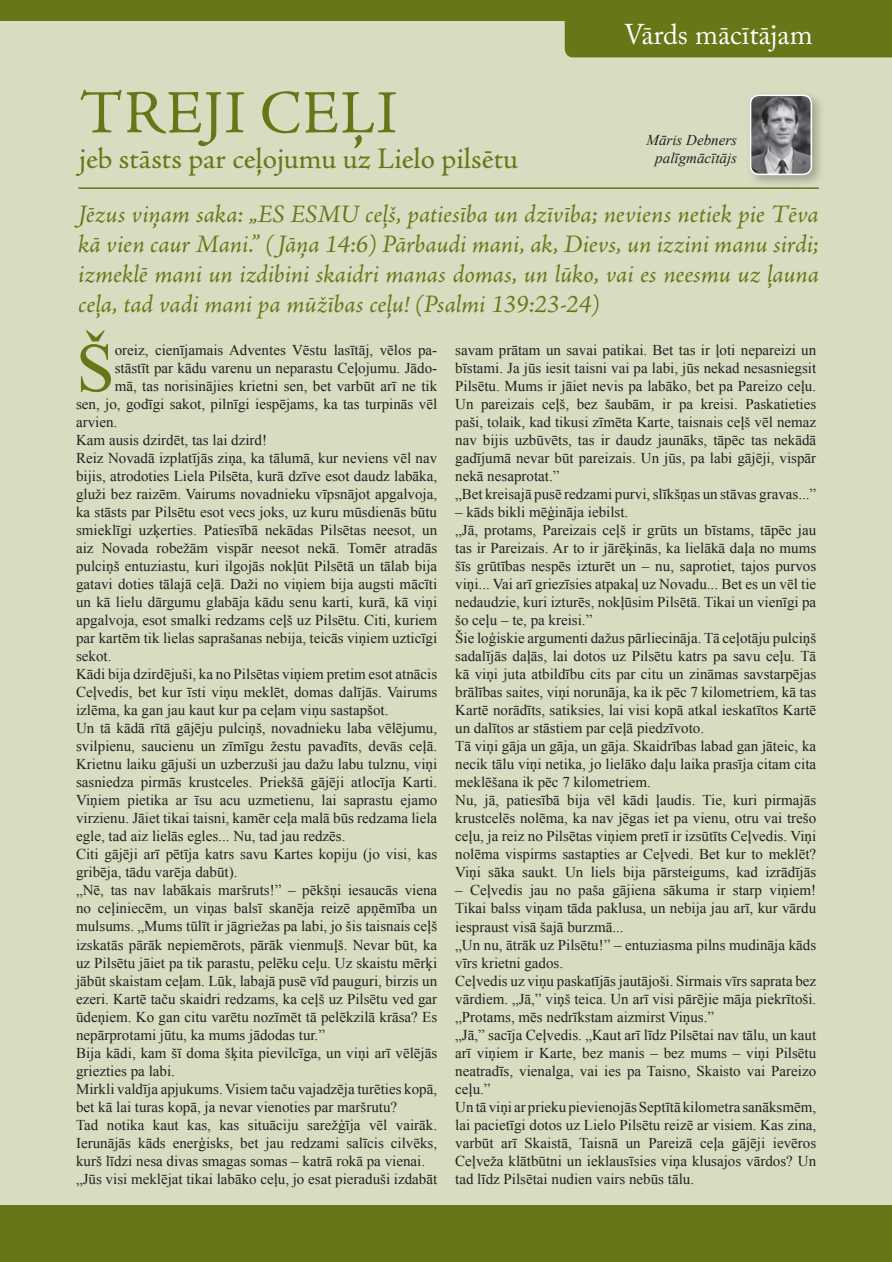
<style>
.page{position:relative;width:892px;height:1262px;background:#fff}
.page>*{position:absolute;margin:0;border:0;box-sizing:border-box;transform-origin:0 0}
.t1{font:69.3px "Times New Roman";color:#677717}
.t2{font:61.5px "Adobe Jenson Pro";letter-spacing:.015em;color:#677717}
.t3{font:30px "Adobe Jenson Pro";letter-spacing:-.005em;color:#677717}
.t4{font:28.35px "Adobe Caslon Pro";color:#fff}
.t5{font:italic 25.5px/30px "Adobe Jenson Pro";letter-spacing:-.005em;color:#677717;text-align:justify}
.t6{font:15px/18px "Times New Roman";color:#231f20}
.t7{font:italic 15px/18px "Times New Roman";color:#231f20;text-align:center}
</style>
<div class="page">
<div style="left:0;top:1203px;width:891px;height:58px;background:#677717"></div>
<div style="left:0;top:0;width:891px;height:1203px;background:#d8dcc0"></div>
<div style="left:0;top:0;width:891px;height:21px;background:#677717"></div>
<div style="left:744px;top:90px;width:80px;height:99px;background:#231f20;opacity:.3"></div>
<img style="left:750px;top:95px;width:61px;height:79px;border-radius:9px">
<div style="left:749px;top:95px;width:62px;height:80px;border:2px solid #fff;border-radius:9px"></div>
<hr style="left:78px;top:187px;width:740px;height:2px;background:#677717">
<div style="left:564px;top:21px;width:327px;height:36px;background:#677717"></div>
<h3 class="t4" style="left:623px;top:17px;width:190px">Vārds mācītājam</h3>
<h2 class="t2" style="left:80px;top:78px;width:319px">Treji ceļi</h2>
<h3 class="t3" style="left:79px;top:142px;width:440px">jeb stāsts par ceļojumu uz Lielo pilsētu</h3>
<p class="t5" style="left:78px;top:200px;width:741px">Jēzus viņam saka: „ES ESMU ceļš, patiesība un dzīvība; neviens netiek pie Tēva kā vien caur Mani.” ( Jāņa 14:6) Pārbaudi mani, ak, Dievs, un izzini manu sirdi; izmeklē mani un izdibini skaidri manas domas, un lūko, vai es neesmu uz ļauna ceļa, tad vadi mani pa mūžības ceļu! (Psalmi 139:23-24)</p>
<p class="t7" style="left:646px;top:130px;width:92px">Māris Debners palīgmācītājs</p>
<h1 class="t1" style="left:76px;top:321px;width:40px">Š</h1>
<p class="t6" style="left:115px;top:341px;width:322px">oreiz, cienījamais Adventes Vēstu lasītāj, vēlos pa-</p>
<p class="t6" style="left:115px;top:359px;width:322px">stāstīt par kādu varenu un neparastu Ceļojumu. Jā-do-</p>
<p class="t6" style="left:115px;top:377px;width:324px">mā, tas norisinājies krietni sen, bet varbūt arī ne tik</p>
<p class="t6" style="left:76px;top:395px;width:362px">sen, jo, godīgi sakot, pilnīgi iespējams, ka tas turpinās vēl</p>
<p class="t6" style="left:76px;top:413px;width:43px">arvien.</p>
<p class="t6" style="left:76px;top:431px;width:192px">Kam ausis dzirdēt, tas lai dzird!</p>
<p class="t6" style="left:76px;top:449px;width:362px">Reiz Novadā izplatījās ziņa, ka tālumā, kur neviens vēl nav</p>
<p class="t6" style="left:76px;top:467px;width:362px">bijis, atrodoties Liela Pilsēta, kurā dzīve esot daudz labāka,</p>
<p class="t6" style="left:76px;top:485px;width:362px">gluži bez raizēm. Vairums novadnieku vīpsnājot apgalvoja,</p>
<p class="t6" style="left:76px;top:503px;width:362px">ka stāsts par Pilsētu esot vecs joks, uz kuru mūsdienās būtu</p>
<p class="t6" style="left:76px;top:521px;width:362px">smieklīgi uzķerties. Patiesībā nekādas Pilsētas neesot, un</p>
<p class="t6" style="left:76px;top:539px;width:362px">aiz Novada robežām vispār neesot nekā. Tomēr atradās</p>
<p class="t6" style="left:76px;top:557px;width:362px">pulciņš entuziastu, kuri ilgojās nokļūt Pilsētā un tālab bija</p>
<p class="t6" style="left:76px;top:575px;width:362px">gatavi doties tālajā ceļā. Daži no viņiem bija augsti mācīti</p>
<p class="t6" style="left:76px;top:593px;width:362px">un kā lielu dārgumu glabāja kādu senu karti, kurā, kā viņi</p>
<p class="t6" style="left:76px;top:611px;width:362px">apgalvoja, esot smalki redzams ceļš uz Pilsētu. Citi, kuriem</p>
<p class="t6" style="left:76px;top:629px;width:362px">par kartēm tik lielas saprašanas nebija, teicās viņiem uzticīgi</p>
<p class="t6" style="left:76px;top:647px;width:37px">sekot.</p>
<p class="t6" style="left:76px;top:665px;width:362px">Kādi bija dzirdējuši, ka no Pilsētas viņiem pretim esot atnācis</p>
<p class="t6" style="left:76px;top:683px;width:362px">Ceļvedis, bet kur īsti viņu meklēt, domas dalījās. Vairums</p>
<p class="t6" style="left:76px;top:701px;width:314px">izlēma, ka gan jau kaut kur pa ceļam viņu sastapšot.</p>
<p class="t6" style="left:76px;top:719px;width:362px">Un tā kādā rītā gājēju pulciņš, novadnieku laba vēlējumu,</p>
<p class="t6" style="left:76px;top:737px;width:362px">svilpienu, saucienu un zīmīgu žestu pavadīts, devās ceļā.</p>
<p class="t6" style="left:76px;top:755px;width:362px">Krietnu laiku gājuši un uzberzuši jau dažu labu tulznu, viņi</p>
<p class="t6" style="left:76px;top:773px;width:362px">sasniedza pirmās krustceles. Priekšā gājēji atlocīja Karti.</p>
<p class="t6" style="left:76px;top:791px;width:362px">Viņiem pietika ar īsu acu uzmetienu, lai saprastu ejamo</p>
<p class="t6" style="left:76px;top:809px;width:362px">virzienu. Jāiet tikai taisni, kamēr ceļa malā būs redzama liela</p>
<p class="t6" style="left:76px;top:827px;width:271px">egle, tad aiz lielās egles... Nu, tad jau redzēs.</p>
<p class="t6" style="left:76px;top:845px;width:362px">Citi gājēji arī pētīja katrs savu Kartes kopiju (jo visi, kas</p>
<p class="t6" style="left:76px;top:863px;width:163px">gribēja, tādu varēja dabūt).</p>
<p class="t6" style="left:76px;top:881px;width:362px">„Nē, tas nav labākais maršruts!” – pēkšņi iesaucās viena</p>
<p class="t6" style="left:76px;top:899px;width:362px">no ceļiniecēm, un viņas balsī skanēja reizē apņēmība un</p>
<p class="t6" style="left:76px;top:917px;width:362px">mulsums. „Mums tūlīt ir jāgriežas pa labi, jo šis taisnais ceļš</p>
<p class="t6" style="left:76px;top:935px;width:362px">izskatās pārāk nepiemērots, pārāk vienmuļš. Nevar būt, ka</p>
<p class="t6" style="left:76px;top:953px;width:362px">uz Pilsētu jāiet pa tik parastu, pelēku ceļu. Uz skaistu mērķi</p>
<p class="t6" style="left:76px;top:971px;width:362px">jābūt skaistam ceļam. Lūk, labajā pusē vīd pauguri, birzis un</p>
<p class="t6" style="left:76px;top:989px;width:362px">ezeri. Kartē taču skaidri redzams, ka ceļš uz Pilsētu ved gar</p>
<p class="t6" style="left:76px;top:1007px;width:362px">ūdeņiem. Ko gan citu varētu nozīmēt tā pelēkzilā krāsa? Es</p>
<p class="t6" style="left:76px;top:1025px;width:250px">nepārprotami jūtu, ka mums jādodas tur.”</p>
<p class="t6" style="left:76px;top:1043px;width:362px">Bija kādi, kam šī doma šķita pievilcīga, un viņi arī vēlējās</p>
<p class="t6" style="left:76px;top:1061px;width:100px">griezties pa labi.</p>
<p class="t6" style="left:76px;top:1079px;width:362px">Mirkli valdīja apjukums. Visiem taču vajadzēja turēties kopā,</p>
<p class="t6" style="left:76px;top:1097px;width:322px">bet kā lai turas kopā, ja nevar vienoties par maršrutu?</p>
<p class="t6" style="left:76px;top:1115px;width:362px">Tad notika kaut kas, kas situāciju sarežģīja vēl vairāk.</p>
<p class="t6" style="left:76px;top:1133px;width:362px">Ierunājās kāds enerģisks, bet jau redzami salīcis cilvēks,</p>
<p class="t6" style="left:76px;top:1151px;width:350px">kurš līdzi nesa divas smagas somas – katrā rokā pa vienai.</p>
<p class="t6" style="left:76px;top:1169px;width:362px">„Jūs visi meklējat tikai labāko ceļu, jo esat pieraduši izdabāt</p>
<p class="t6" style="left:455px;top:341px;width:362px">savam prātam un savai patikai. Bet tas ir ļoti nepareizi un bīstami. Ja jūs iesit taisni vai pa labi, jūs nekad nesasniegsit Pilsētu. Mums ir jāiet nevis pa labāko, bet pa Pareizo ceļu.<br>Un pareizais ceļš, bez šaubām, ir pa kreisi. Paskatieties paši, tolaik, kad tikusi zīmēta Karte, taisnais ceļš vēl nemaz nav bijis uzbūvēts, tas ir daudz jaunāks, tāpēc tas nekādā gadījumā nevar būt pareizais. Un jūs, pa labi gājēji, vispār nekā nesaprotat.”<br>„Bet kreisajā pusē redzami purvi, slīkšņas un stāvas gravas...”</p>
<p class="t6" style="left:455px;top:503px;width:362px">– kāds bikli mēģināja iebilst.<br>„Jā, protams, Pareizais ceļš ir grūts un bīstams, tāpēc jau tas ir Pareizais. Ar to ir jārēķinās, ka lielākā daļa no mums šīs grūtības nespēs izturēt un – nu, saprotiet, tajos purvos viņi... Vai arī griezīsies atpakaļ uz Novadu... Bet es un vēl tie nedaudzie, kuri izturēs, nokļūsim Pilsētā. Tikai un vienīgi pa šo ceļu – te, pa kreisi.”<br>Šie loģiskie argumenti dažus pārliecināja. Tā ceļotāju pulciņš sadalījās daļās, lai dotos uz Pilsētu katrs pa savu ceļu. Tā kā viņi juta atbildību cits par citu un zināmas savstarpējas brālības saites, viņi norunāja, ka ik pēc 7 kilometriem, kā tas Kartē norādīts, satiksies, lai visi kopā atkal ieskatītos Kartē un dalītos ar stāstiem par ceļā piedzīvoto.<br>Tā viņi gāja un gāja, un gāja. Skaidrības labad gan jāteic, ka necik tālu viņi netika, jo lielāko daļu laika prasīja citam cita meklēšana ik pēc 7 kilometriem.<br>Nu, jā, patiesībā bija vēl kādi ļaudis. Tie, kuri pirmajās krustcelēs nolēma, ka nav jēgas iet pa vienu, otru vai trešo ceļu, ja reiz no Pilsētas viņiem pretī ir izsūtīts Ceļvedis. Viņi nolēma vispirms sastapties ar Ceļvedi. Bet kur to meklēt?<br>Viņi sāka saukt. Un liels bija pārsteigums, kad izrādījās</p>
<p class="t6" style="left:455px;top:881px;width:362px">– Ceļvedis jau no paša gājiena sākuma ir starp viņiem!<br>Tikai balss viņam tāda paklusa, un nebija jau arī, kur vārdu iespraust visā šajā burzmā...<br>„Un nu, ātrāk uz Pilsētu!” – entuziasma pilns mudināja kāds vīrs krietni gados.<br>Ceļvedis uz viņu paskatījās jautājoši. Sirmais vīrs saprata bez vārdiem. „Jā,” viņš teica. Un arī visi pārējie māja piekrītoši. „Protams, mēs nedrīkstam aizmirst Viņus.”<br>„Jā,” sacīja Ceļvedis. „Kaut arī līdz Pilsētai nav tālu, un kaut arī viņiem ir Karte, bez manis – bez mums – viņi Pilsētu neatradīs, vienalga, vai ies pa Taisno, Skaisto vai Pareizo ceļu.”<br>Un tā viņi ar prieku pievienojās Septītā kilometra sanāksmēm, lai pacietīgi dotos uz Lielo Pilsētu reizē ar visiem. Kas zina, varbūt arī Skaistā, Taisnā un Pareizā ceļa gājēji ievēros Ceļveža klātbūtni un ieklausīsies viņa klusajos vārdos? Un tad līdz Pilsētai nudien vairs nebūs tālu.</p>
</div>
